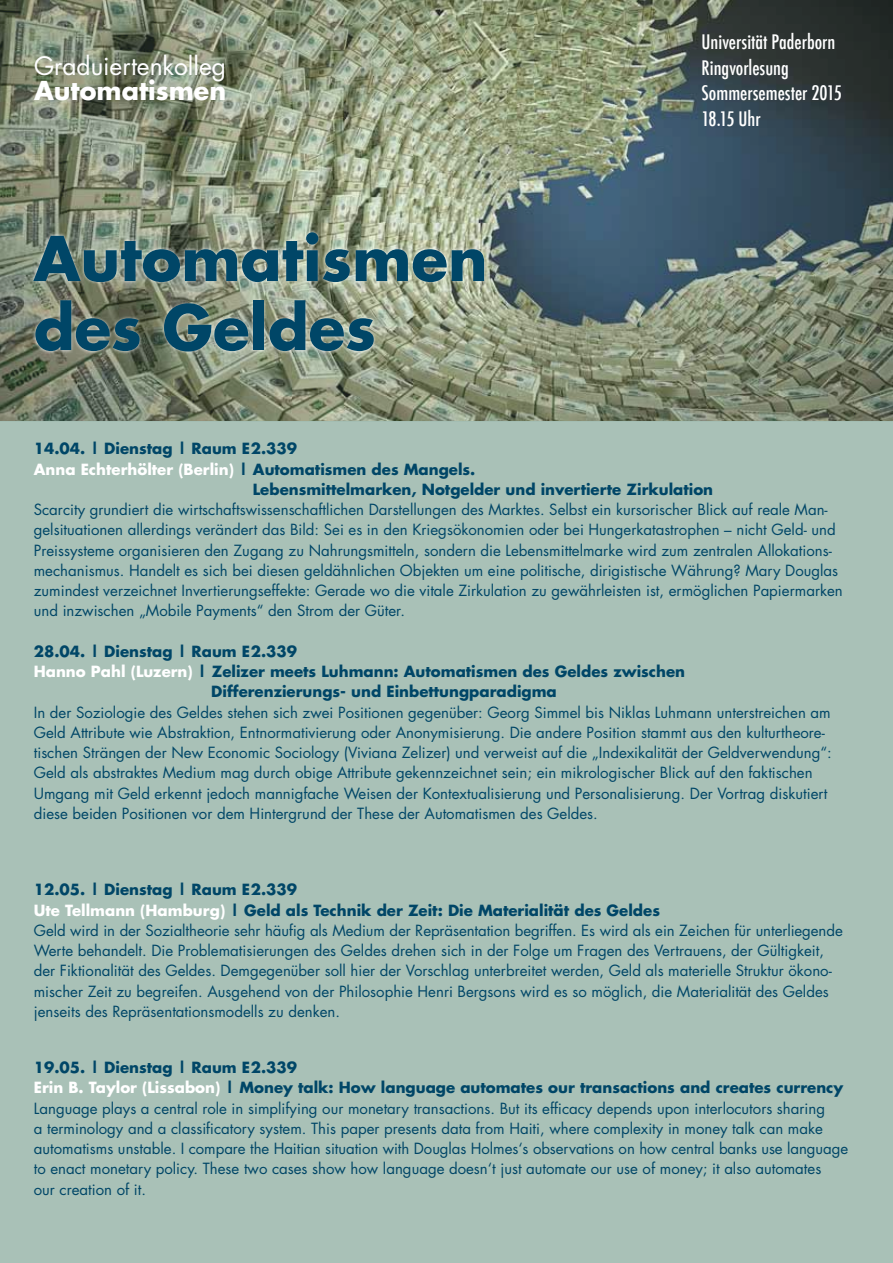
<style>
.page{position:relative;width:893px;height:1263px;background:#fff}
.page>*{position:absolute;margin:0;border:0;box-sizing:border-box;transform-origin:0 0}
.t1{font:700 60px/69px "Futura";color:#004667}
.t2{font:700 25.35px "Futura";color:#fff}
.t3{font:24.6px "Futura";color:#fff}
.t4{font:500 condensed 19.5px/25.5px "Futura";color:#fff}
.t5{font:15px/20.2px "Futura";color:#004667}
.t6{font:700 15px "Futura";color:#004667}
.t7{font:700 15px "Futura";color:#fff}
.s1{color:#004667}
.s2{color:#fff}
.s3{font-weight:700}
.s4{font-weight:700;color:#fff}
</style>
<div class="page">
<div style="left:0;top:421px;width:893px;height:842px;background:#a9c1b7"></div>
<svg style="left:0;top:0;width:893px;height:421px;background:#737f70"></svg>
<div style="left:30px;top:229px;width:457px;height:125px;background:#fff;opacity:.75"></div>
<h3 class="t3" style="left:34px;top:49px;width:194px">Graduiertenkolleg</h3>
<h2 class="t2" style="left:34px;top:73px;width:194px">Automatismen</h2>
<h1 class="t1" style="left:34px;top:222px;width:456px">Automatismen des Geldes</h1>
<h3 class="t4" style="left:702px;top:29px;width:142px">Universität Paderborn<br>Ringvorlesung<br>Sommersemester 2015<br>18.15 Uhr</h3>
<p class="t6" style="left:34px;top:438px;width:265px">14.04. | Dienstag | Raum E2.339</p>
<p class="t7" style="left:34px;top:458px;width:443px">Anna Echterhölter (Berlin) <span class="s1">| Automatismen des Mangels.</span></p>
<p class="t6" style="left:253px;top:479px;width:462px">Lebensmittelmarken, Notgelder und invertierte Zirkulation</p>
<p class="t5" style="left:34px;top:499px;width:810px">Scarcity grundiert die wirtschaftswissenschaftlichen Darstellungen des Marktes. Selbst ein kursorischer Blick auf reale Man&shy;gelsituationen allerdings verändert das Bild: Sei es in den Kriegsökonomien oder bei Hungerkatastrophen – nicht Geld- und Preissysteme organisieren den Zugang zu Nahrungsmitteln, sondern die Lebensmittelmarke wird zum zentralen Allokations&shy;mechanismus. Handelt es sich bei diesen geldähnlichen Objekten um eine politische, dirigistische Währung? Mary Douglas zumindest verzeichnet Invertierungseffekte: Gerade wo die vitale Zirkulation zu gewährleisten ist, ermöglichen Papiermarken und inzwischen „Mobile Payments“ den Strom der Güter.</p>
<p class="t6" style="left:34px;top:641px;width:265px">28.04. | Dienstag | Raum E2.339</p>
<p class="t6" style="left:34px;top:661px;width:653px"><span class="s2">Hanno Pahl (Luzern)</span> | Zelizer meets Luhmann: Automatismen des Geldes zwischen</p>
<p class="t6" style="left:211px;top:681px;width:347px">Differenzierungs- und Einbettungparadigma</p>
<p class="t5" style="left:34px;top:702px;width:799px">In der Soziologie des Geldes stehen sich zwei Positionen gegenüber: Georg Simmel bis Niklas Luhmann unterstreichen am Geld Attribute wie Abstraktion, Entnormativierung oder Anonymisierung. Die andere Position stammt aus den kulturtheore&shy;tischen Strängen der New Economic Sociology (Viviana Zelizer) und verweist auf die „Indexikalität der Geldverwendung“:<br>Geld als abstraktes Medium mag durch obige Attribute gekennzeichnet sein; ein mikrologischer Blick auf den faktischen Umgang mit Geld erkennt jedoch mannigfache Weisen der Kontextualisierung und Personalisierung. Der Vortrag diskutiert diese beiden Positionen vor dem Hintergrund der These der Automatismen des Geldes.</p>
<p class="t5" style="left:34px;top:879px;width:810px"><span class="s3">12.05. | Dienstag | Raum E2.339<br></span><span class="s4">Ute Tellmann (Hamburg)</span> <span class="s3">| Geld als Technik der Zeit: Die Materialität des Geldes<br></span>Geld wird in der Sozialtheorie sehr häufig als Medium der Repräsentation begriffen. Es wird als ein Zeichen für unterliegende Werte behandelt. Die Problematisierungen des Geldes drehen sich in der Folge um Fragen des Vertrauens, der Gültigkeit, der Fiktionalität des Geldes. Demgegenüber soll hier der Vorschlag unterbreitet werden, Geld als materielle Struktur ökono&shy;mischer Zeit zu begreifen. Ausgehend von der Philosophie Henri Bergsons wird es so möglich, die Materialität des Geldes jenseits des Repräsentationsmodells zu denken.</p>
<p class="t5" style="left:34px;top:1057px;width:816px"><span class="s3">19.05. | Dienstag | Raum E2.339<br></span><span class="s4">Erin B. Taylor (Lissabon)</span> <span class="s3">| Money talk: How language automates our transactions and creates currency </span>Language plays a central role in simplifying our monetary transactions. But its efficacy depends upon interlocutors sharing<br>a terminology and a classificatory system. This paper presents data from Haiti, where complexity in money talk can make automatisms unstable. I compare the Haitian situation with Douglas Holmes‘s observations on how central banks use language to enact monetary policy. These two cases show how language doesn‘t just automate our use of money; it also automates<br>our creation of it.</p>
</div>
